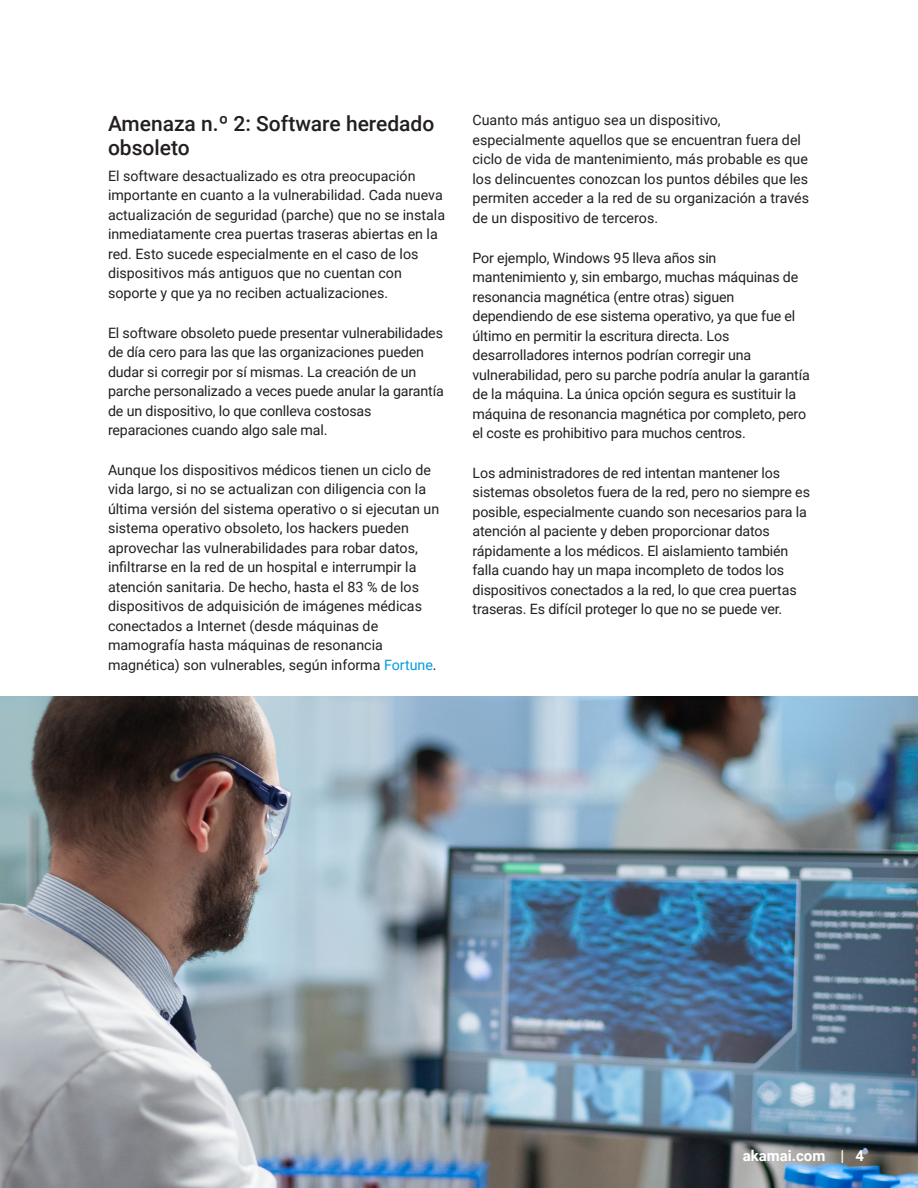
<style>
.page{position:relative;width:918px;height:1188px;background:#fff}
.page>*{position:absolute;margin:0;border:0;box-sizing:border-box;transform-origin:0 0}
.Subhead{font:500 21px/24px "Roboto";color:#231f20}
.Subtitle{font:700 15px "Roboto";color:#fff}
.Body{font:14.25px/19.5px "Roboto";letter-spacing:-.01em;color:#231f20}
.s1{color:#009cde}
</style>
<div class="page">
<img style="left:0;top:697px;width:918px;height:491px">
<p class="Subhead" style="left:108px;top:110px;width:328px">Amenaza n.º 2: Software heredado obsoleto</p>
<p class="Body" style="left:108px;top:165px;width:339px">El software desactualizado es otra preocupación importante en cuanto a la vulnerabilidad. Cada nueva actualización de seguridad (parche) que no se instala inmediatamente crea puertas traseras abiertas en la red. Esto sucede especialmente en el caso de los dispositivos más antiguos que no cuentan con soporte y que ya no reciben actualizaciones.</p>
<p class="Body" style="left:108px;top:322px;width:337px">El software obsoleto puede presentar vulnerabilidades de día cero para las que las organizaciones pueden dudar si corregir por sí mismas. La creación de un parche personalizado a veces puede anular la garantía de un dispositivo, lo que conlleva costosas reparaciones cuando algo sale mal.</p>
<p class="Body" style="left:108px;top:459px;width:333px">Aunque los dispositivos médicos tienen un ciclo de vida largo, si no se actualizan con diligencia con la última versión del sistema operativo o si ejecutan un sistema operativo obsoleto, los hackers pueden aprovechar las vulnerabilidades para robar datos, infiltrarse en la red de un hospital e interrumpir la atención sanitaria. De hecho, hasta el 83 % de los dispositivos de adquisición de imágenes médicas conectados a Internet (desde máquinas de mamografía hasta máquinas de resonancia magnética) son vulnerables, según informa <span class="s1">Fortune</span>.</p>
<p class="Body" style="left:472px;top:110px;width:338px">Cuanto más antiguo sea un dispositivo, especialmente aquellos que se encuentran fuera del ciclo de vida de mantenimiento, más probable es que los delincuentes conozcan los puntos débiles que les permiten acceder a la red de su organización a través de un dispositivo de terceros.</p>
<p class="Body" style="left:472px;top:247px;width:339px">Por ejemplo, Windows 95 lleva años sin mantenimiento y, sin embargo, muchas máquinas de resonancia magnética (entre otras) siguen dependiendo de ese sistema operativo, ya que fue el último en permitir la escritura directa. Los desarrolladores internos podrían corregir una vulnerabilidad, pero su parche podría anular la garantía de la máquina. La única opción segura es sustituir la máquina de resonancia magnética por completo, pero el coste es prohibitivo para muchos centros.</p>
<p class="Body" style="left:472px;top:463px;width:339px">Los administradores de red intentan mantener los sistemas obsoletos fuera de la red, pero no siempre es posible, especialmente cuando son necesarios para la atención al paciente y deben proporcionar datos rápidamente a los médicos. El aislamiento también falla cuando hay un mapa incompleto de todos los dispositivos conectados a la red, lo que crea puertas traseras. Es difícil proteger lo que no se puede ver.</p>
<p class="Subtitle" style="left:743px;top:1145px;width:123px">akamai.com | 4</p>
</div>
